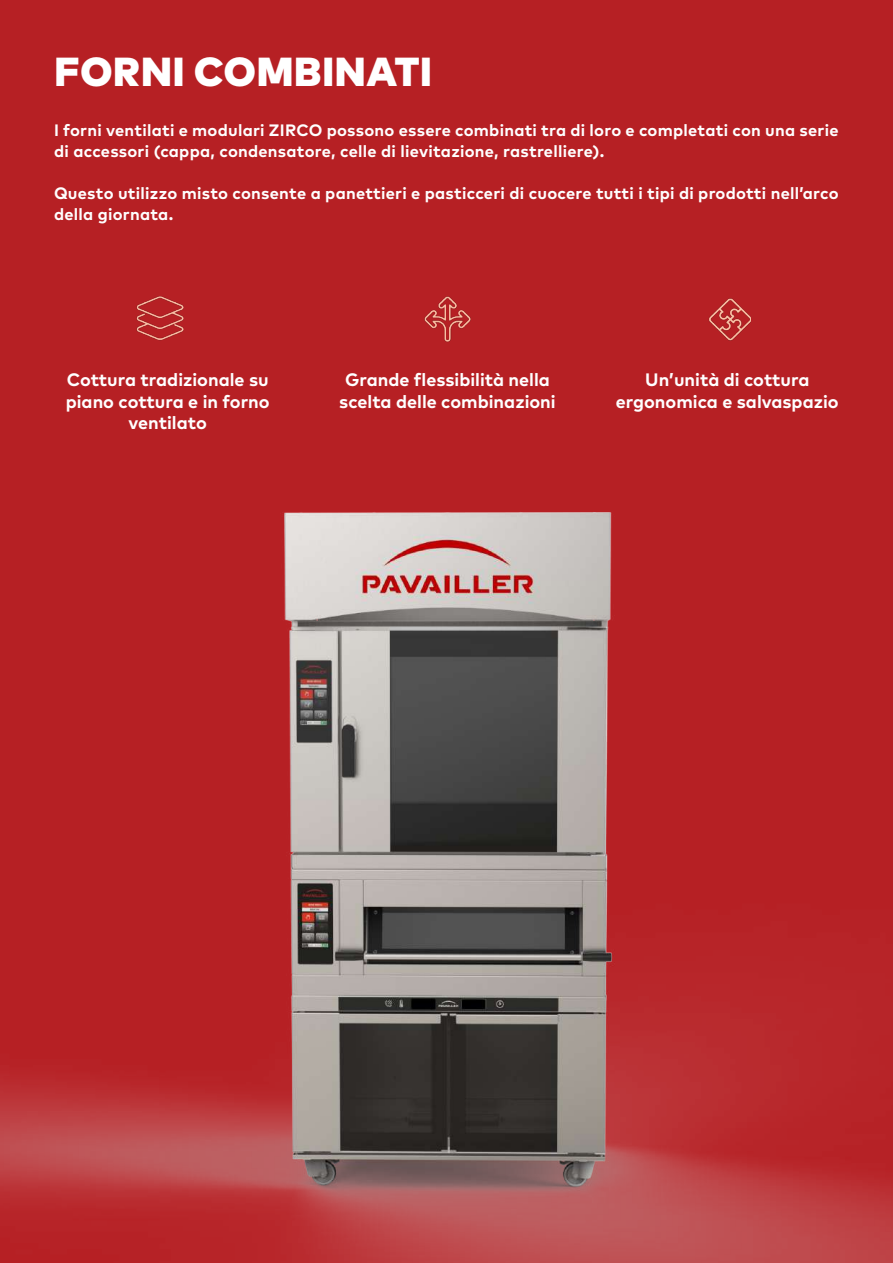
<style>
.page{position:relative;width:893px;height:1263px;background:#b62024}
.page>*{position:absolute;margin:0;border:0;box-sizing:border-box;transform-origin:0 0}
.t1{font:900 40.5px "Mark Pro";letter-spacing:.02em;color:#fff}
.t2{font:700 18px/21.6px "Mark Pro";color:#fff;text-align:center}
.t3{font:700 16.5px/21px "Mark Pro";letter-spacing:.015em;color:#fff}
</style>
<div class="page">
<img style="left:0;top:512px;width:893px;height:751px">
<hr style="left:892px;top:445px;width:1px;height:383px;background:#fabd9e">
<img style="left:136px;top:296px;width:47px;height:45px">
<img style="left:424px;top:296px;width:47px;height:46px">
<img style="left:708px;top:299px;width:43px;height:42px">
<h1 class="t1" style="left:55px;top:40px;width:379px">FORNI COMBINATI</h1>
<p class="t3" style="left:54px;top:119px;width:786px">I forni ventilati e modulari ZIRCO possono essere combinati tra di loro e completati con una serie di accessori (cappa, condensatore, celle di lievitazione, rastrelliere).</p>
<p class="t3" style="left:54px;top:182px;width:786px">Questo utilizzo misto consente a panettieri e pasticceri di cuocere tutti i tipi di prodotti nell’arco della giornata.</p>
<p class="t2" style="left:339px;top:367px;width:218px">Grande flessibilità nella scelta delle combinazioni</p>
<p class="t2" style="left:66px;top:367px;width:205px">Cottura tradizionale su piano cottura e in forno ventilato</p>
<p class="t2" style="left:616px;top:367px;width:224px">Un’unità di cottura ergonomica e salvaspazio</p>
</div>
